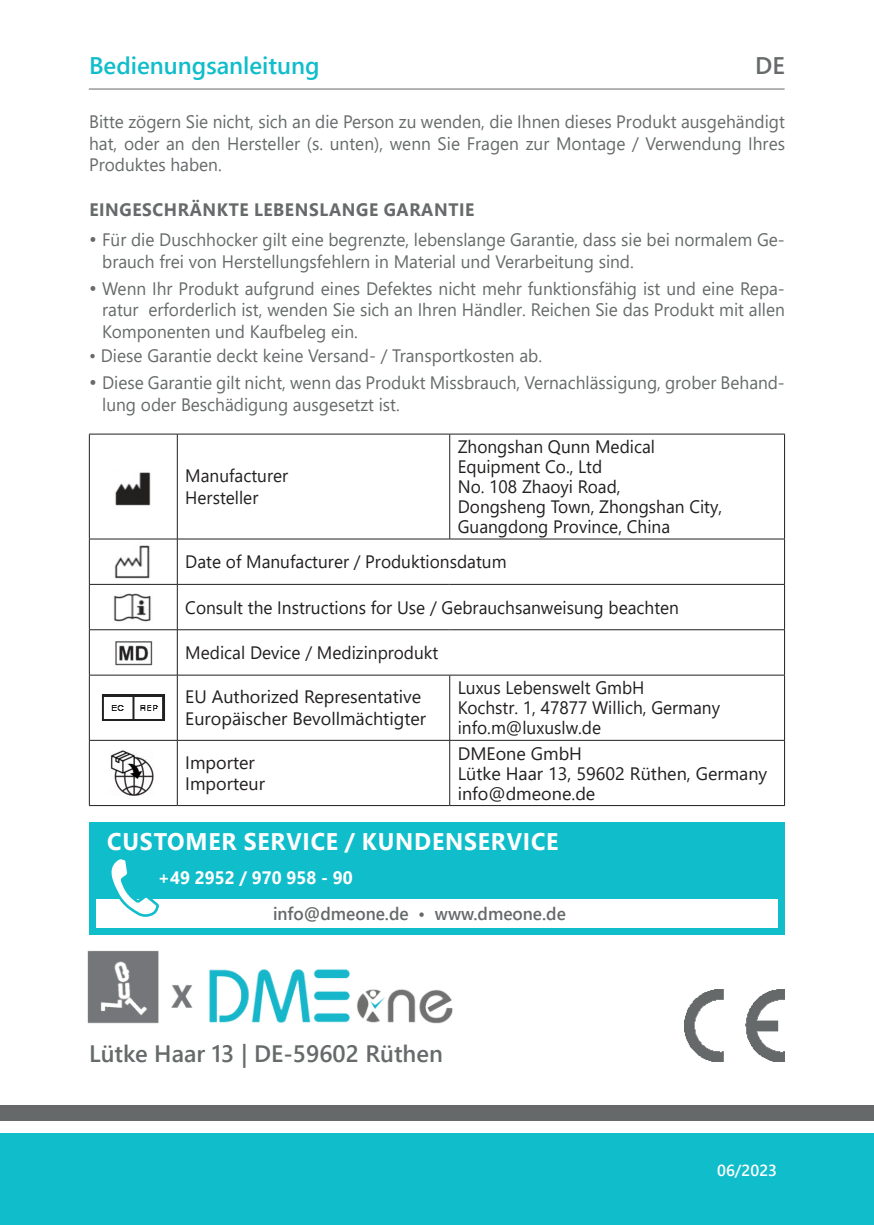
<style>
.page{position:relative;width:874px;height:1225px;background:#fff}
.page>*{position:absolute;margin:0;border:0;box-sizing:border-box;transform-origin:0 0}
.t1{font:700 24px "Segoe UI";letter-spacing:.035em;color:#fff;scale:.96 1}
.t2{font:600 24px "Segoe UI";color:#10bdcb}
.t3{font:600 24px "Segoe UI";color:#666a6a}
.t4{font:600 23.6px "Segoe UI";color:#666a6a}
.t5{font:18px/21.6px "Segoe UI";color:#666a6a;text-align:justify;scale:.96 1}
.t6{font:18px/20px "Segoe UI";color:#221f1f;scale:.96 1}
.t7{font:18px/21.6px "Segoe UI";color:#221f1f}
.t8{font:700 18px "Segoe UI";letter-spacing:.035em;color:#666a6a;scale:.96 1}
.t9{font:600 18px "Segoe UI";color:#66696a;scale:.96 1}
.t10{font:700 18px "Segoe UI";color:#fff;scale:.96 1}
.t11{font:600 16px "Segoe UI";color:#fff}
.s1{font-size:20px}
</style>
<div class="page">
<hr style="left:89px;top:434px;width:88px;height:1px;background:#221f1f">
<hr style="left:89px;top:434px;width:1px;height:105px;background:#221f1f">
<hr style="left:177px;top:434px;width:272px;height:1px;background:#221f1f">
<hr style="left:177px;top:434px;width:1px;height:105px;background:#221f1f">
<hr style="left:449px;top:434px;width:335px;height:1px;background:#221f1f">
<hr style="left:449px;top:434px;width:1px;height:105px;background:#221f1f">
<hr style="left:783px;top:434px;width:1px;height:105px;background:#221f1f">
<hr style="left:89px;top:538px;width:88px;height:1px;background:#221f1f">
<hr style="left:89px;top:539px;width:1px;height:45px;background:#221f1f">
<hr style="left:177px;top:538px;width:272px;height:1px;background:#221f1f">
<hr style="left:177px;top:539px;width:1px;height:45px;background:#221f1f">
<hr style="left:449px;top:538px;width:335px;height:1px;background:#221f1f">
<hr style="left:783px;top:539px;width:1px;height:45px;background:#221f1f">
<hr style="left:89px;top:584px;width:88px;height:1px;background:#221f1f">
<hr style="left:89px;top:584px;width:1px;height:45px;background:#221f1f">
<hr style="left:177px;top:584px;width:272px;height:1px;background:#221f1f">
<hr style="left:177px;top:584px;width:1px;height:45px;background:#221f1f">
<hr style="left:449px;top:584px;width:335px;height:1px;background:#221f1f">
<hr style="left:783px;top:584px;width:1px;height:45px;background:#221f1f">
<hr style="left:89px;top:629px;width:88px;height:1px;background:#221f1f">
<hr style="left:89px;top:630px;width:1px;height:45px;background:#221f1f">
<hr style="left:177px;top:629px;width:272px;height:1px;background:#221f1f">
<hr style="left:177px;top:630px;width:1px;height:45px;background:#221f1f">
<hr style="left:449px;top:629px;width:335px;height:1px;background:#221f1f">
<hr style="left:783px;top:630px;width:1px;height:45px;background:#221f1f">
<hr style="left:89px;top:675px;width:88px;height:1px;background:#221f1f">
<hr style="left:89px;top:675px;width:1px;height:65px;background:#221f1f">
<hr style="left:177px;top:675px;width:272px;height:1px;background:#221f1f">
<hr style="left:177px;top:675px;width:1px;height:65px;background:#221f1f">
<hr style="left:449px;top:675px;width:335px;height:1px;background:#221f1f">
<hr style="left:449px;top:675px;width:1px;height:65px;background:#221f1f">
<hr style="left:783px;top:675px;width:1px;height:65px;background:#221f1f">
<hr style="left:89px;top:740px;width:88px;height:1px;background:#221f1f">
<hr style="left:89px;top:740px;width:1px;height:65px;background:#221f1f">
<hr style="left:177px;top:740px;width:272px;height:1px;background:#221f1f">
<hr style="left:177px;top:740px;width:1px;height:65px;background:#221f1f">
<hr style="left:449px;top:740px;width:335px;height:1px;background:#221f1f">
<hr style="left:449px;top:740px;width:1px;height:65px;background:#221f1f">
<hr style="left:783px;top:740px;width:1px;height:65px;background:#221f1f">
<hr style="left:89px;top:805px;width:88px;height:1px;background:#221f1f">
<hr style="left:177px;top:805px;width:272px;height:1px;background:#221f1f">
<hr style="left:449px;top:805px;width:335px;height:1px;background:#221f1f">
<img style="left:114px;top:545px;width:36px;height:34px">
<img style="left:113px;top:593px;width:38px;height:29px">
<img style="left:115px;top:641px;width:38px;height:25px">
<img style="left:108px;top:750px;width:45px;height:45px">
<img style="left:101px;top:694px;width:64px;height:27px">
<div style="left:0;top:1133px;width:873px;height:92px;background:#10bdcb"></div>
<div style="left:0;top:1105px;width:873px;height:16px;background:#66696a"></div>
<img style="left:87px;top:950px;width:366px;height:74px">
<img style="left:115px;top:472px;width:36px;height:34px">
<div style="left:89px;top:822px;width:695px;height:113px;background:#10bdcb"></div>
<div style="left:96px;top:899px;width:681px;height:28px;background:#fff"></div>
<svg style="left:111px;top:859px;width:48px;height:58px"></svg>
<img style="left:684px;top:989px;width:100px;height:72px">
<hr style="left:89px;top:89px;width:695px;height:1px;background:#66696a">
<h1 class="t2" style="left:89px;top:56px;width:232px">Bedienungsanleitung</h1>
<h1 class="t3" style="left:754px;top:56px;width:31px">DE</h1>
<p class="t5" style="left:89px;top:112px;width:726px">Bitte zögern Sie nicht, sich an die Person zu wenden, die Ihnen dieses Produkt ausgehändigt hat, oder an den Hersteller (s. unten), wenn Sie Fragen zur Montage / Verwendung Ihres Produktes haben.</p>
<p class="t8" style="left:89px;top:203px;width:402px">EINGESCHRÄNKTE LEBENSLANGE GARANTIE</p>
<p class="t5" style="left:102px;top:231px;width:712px;text-indent:-13px"><span class="s1">•</span> Für die Duschhocker gilt eine begrenzte, lebenslange Garantie, dass sie bei normalem Ge&shy;brauch frei von Herstellungsfehlern in Material und Verarbeitung sind.</p>
<p class="t5" style="left:102px;top:279px;width:712px;text-indent:-13px"><span class="s1">•</span> Wenn Ihr Produkt aufgrund eines Defektes nicht mehr funktionsfähig ist und eine Repa&shy;ratur erforderlich ist, wenden Sie sich an Ihren Händler. Reichen Sie das Produkt mit allen Komponenten und Kaufbeleg ein.</p>
<p class="t5" style="left:89px;top:347px;width:473px">• Diese Garantie deckt keine Versand- / Transportkosten ab.</p>
<p class="t5" style="left:102px;top:374px;width:712px;text-indent:-13px"><span class="s1">•</span> Diese Garantie gilt nicht, wenn das Produkt Missbrauch, Vernachlässigung, grober Behand&shy;lung oder Beschädigung ausgesetzt ist.</p>
<p class="t6" style="left:457px;top:438px;width:277px">Zhongshan Qunn Medical<br>Equipment Co., Ltd<br>No. 108 Zhaoyi Road,<br>Dongsheng Town, Zhongshan City,<br>Guangdong Province, China</p>
<p class="t6" style="left:185px;top:553px;width:336px">Date of Manufacturer / Produktionsdatum</p>
<p class="t6" style="left:185px;top:599px;width:515px">Consult the Instructions for Use / Gebrauchsanweisung beachten</p>
<p class="t6" style="left:185px;top:644px;width:265px">Medical Device / Medizinprodukt</p>
<p class="t7" style="left:185px;top:688px;width:242px">EU Authorized Representative<br>Europäischer Bevollmächtigter</p>
<p class="t6" style="left:457px;top:679px;width:275px">Luxus Lebenswelt GmbH<br>Kochstr. 1, 47877 Willich, Germany info.m@luxuslw.de</p>
<p class="t7" style="left:185px;top:753px;width:81px">Importer<br>Importeur</p>
<p class="t7" style="left:457px;top:745px;width:311px;line-height:20px">DMEone GmbH<br>Lütke Haar 13, 59602 Rüthen, Germany info@dmeone.de</p>
<p class="t6" style="left:185px;top:467px;width:109px;line-height:21.6px">Manufacturer<br>Hersteller</p>
<h1 class="t1" style="left:107px;top:832px;width:471px">CUSTOMER SERVICE / KUNDENSERVICE</h1>
<p class="t10" style="left:158px;top:871px;width:204px">+49 2952 / 970 958 - 90</p>
<p class="t9" style="left:273px;top:906px;width:306px">info@dmeone.de • www.dmeone.de</p>
<h2 class="t4" style="left:89px;top:1043px;width:355px">Lütke Haar 13 | DE-59602 Rüthen</h2>
<p class="t11" style="left:716px;top:1163px;width:61px">06/2023</p>
</div>
